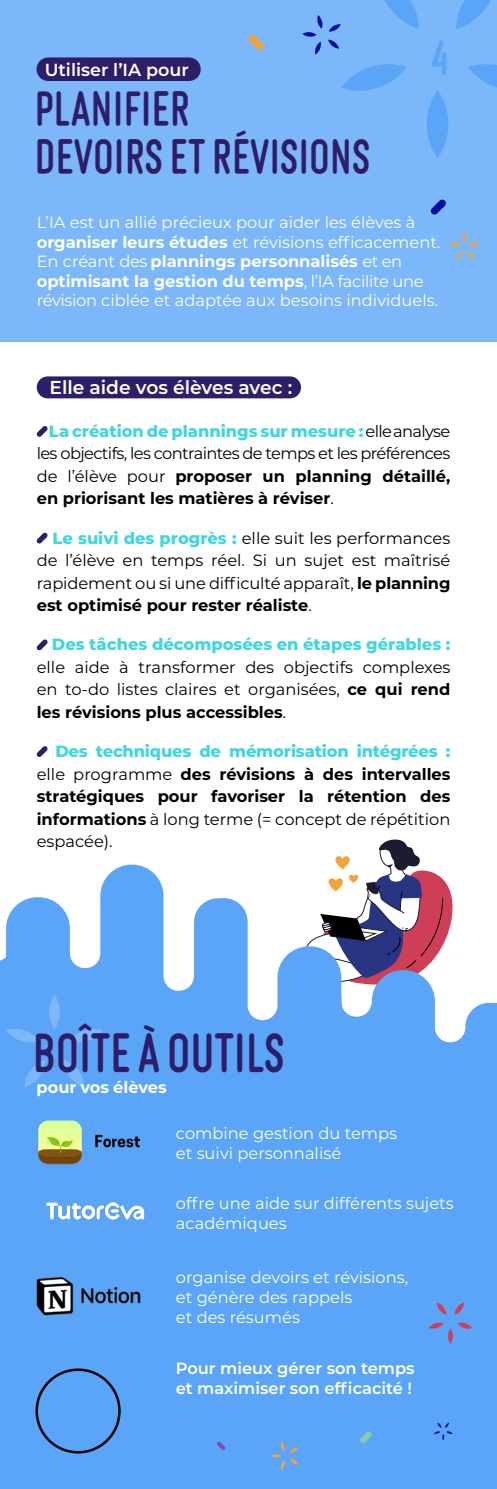
<style>
.page{position:relative;width:497px;height:1489px;background:#fff}
.page>*{position:absolute;margin:0;border:0;box-sizing:border-box;transform-origin:0 0}
.t1{font:900 49px "Leon Cond";color:#2e1d67;scale:.92 1}
.t2{font:900 43.5px/47.5px "Leon Cond";color:#2e1d67;scale:.92 1}
.t3{font:900 43.5px "Leon Cond";color:#5ba5f8;scale:.92 1}
.t4{font:600 18.75px "Montserrat";color:#fff}
.t5{font:600 17.5px "Montserrat";color:#fff}
.t6{font:16.25px/22.5px "Montserrat";letter-spacing:-.01em;color:#000;text-align:justify}
.t7{font:16.25px/20px "Montserrat";color:#fff}
.t8{font:700 16.25px/22.5px "Montserrat";color:#000;text-align:justify}
.t9{font:600 16.25px/19.5px "Montserrat";color:#fff}
.t10{font:800 16.25px "Montserrat";color:#43d6dd}
.t11{font:700 16.25px "Montserrat";color:#fff}
.s1{font-weight:700}
.s2{font-weight:800;color:#43d6dd}
.s3{font-weight:400}
</style>
<div class="page">
<svg style="left:335px;top:839px;width:85px;height:25px"></svg>
<div style="left:37px;top:376px;width:263px;height:22px;background:#2e1d67;border-radius:11px"></div>
<svg style="left:36px;top:426px;width:12px;height:11px"></svg>
<svg style="left:36px;top:532px;width:12px;height:11px"></svg>
<svg style="left:36px;top:639px;width:12px;height:11px"></svg>
<svg style="left:36px;top:746px;width:12px;height:11px"></svg>
<svg style="left:0;top:864px;width:496px;height:624px;background:#6facf4"></svg>
<div style="left:0;top:0;width:496px;height:341px;background:#7cb7f9"></div>
<svg style="left:427px;top:90px;width:21px;height:68px"></svg>
<svg style="left:385px;top:0;width:33px;height:29px"></svg>
<svg style="left:341px;top:64px;width:65px;height:27px"></svg>
<svg style="left:456px;top:0;width:35px;height:29px"></svg>
<svg style="left:468px;top:64px;width:28px;height:23px"></svg>
<svg style="left:47px;top:995px;width:15px;height:34px"></svg>
<svg style="left:64px;top:1059px;width:20px;height:28px"></svg>
<svg style="left:70px;top:1028px;width:33px;height:14px"></svg>
<svg style="left:24px;top:1059px;width:21px;height:28px"></svg>
<svg style="left:6px;top:1028px;width:33px;height:14px"></svg>
<svg style="left:302px;top:15px;width:38px;height:40px"></svg>
<svg style="left:450px;top:232px;width:28px;height:27px"></svg>
<svg style="left:248px;top:34px;width:15px;height:16px"></svg>
<svg style="left:430px;top:199px;width:15px;height:16px"></svg>
<div style="left:36px;top:57px;width:164px;height:24px;background:#2e1d67;border-radius:12px"></div>
<img style="left:31px;top:1272px;width:115px;height:45px">
<svg style="left:270px;top:1441px;width:27px;height:28px"></svg>
<svg style="left:216px;top:1441px;width:9px;height:8px"></svg>
<svg style="left:359px;top:1430px;width:12px;height:13px"></svg>
<svg style="left:454px;top:1302px;width:9px;height:12px"></svg>
<svg style="left:436px;top:1302px;width:9px;height:12px"></svg>
<svg style="left:428px;top:1322px;width:43px;height:21px"></svg>
<svg style="left:433px;top:1422px;width:19px;height:18px"></svg>
<img style="left:37px;top:1117px;width:47px;height:47px">
<img style="left:92px;top:1130px;width:54px;height:20px">
<img style="left:37px;top:1197px;width:114px;height:27px">
<div style="left:35px;top:1368px;width:85px;height:85px;border:2px solid #000;border-radius:50%"></div>
<p class="t5" style="left:45px;top:57px;width:145px">Utiliser l’IA pour</p>
<h2 class="t2" style="left:34px;top:85px;width:366px">PLANI FI ER<br>DEVOI RS ET RÉVISIONS</h2>
<h2 class="t3" style="left:430px;top:30px;width:20px">4</h2>
<p class="t7" style="left:37px;top:212px;width:405px">L’IA est un allié précieux pour aider les élèves à <span class="s1">organiser leurs études</span> et révisions efficacement.<br>En créant des <span class="s1">plannings personnalisés</span> et en <span class="s1">optimisant la gestion du temps</span>, l’IA facilite une révision ciblée et adaptée aux besoins individuels.</p>
<p class="t4" style="left:49px;top:374px;width:244px">Elle aide vos élèves avec :</p>
<p class="t6" style="left:37px;top:419px;width:414px;text-indent:12px"><span class="s2">La création de plannings sur mesure :</span>elle analyse les objectifs, les contraintes de temps et les préférences de l’élève pour <span class="s1">proposer un planning détaillé, en priorisant les matières à réviser</span>.</p>
<p class="t6" style="left:37px;top:526px;width:414px;text-indent:16px"><span class="s2">Le suivi des progrès :</span> elle suit les performances de l’élève en temps réel. Si un sujet est maîtrisé rapidement ou si une difficulté apparaît, <span class="s1">le planning est optimisé pour rester réaliste</span>.</p>
<p class="t10" style="left:52px;top:632px;width:399px">Des tâches décomposées en étapes gérables :</p>
<p class="t6" style="left:37px;top:655px;width:414px">elle aide à transformer des objectifs complexes en to-do listes claires et organisées, <span class="s1">ce qui rend les révisions plus accessibles</span>.</p>
<p class="t8" style="left:37px;top:739px;width:414px;text-indent:19px"><span class="s2">Des techniques de mémorisation intégrées : </span><span class="s3">elle programme</span> des révisions à des intervalles stratégiques pour favoriser la rétention des informations <span class="s3">à long terme (= concept de répétition espacée).</span></p>
<h1 class="t1" style="left:33px;top:1022px;width:275px">BOÎTE À OUTILS</h1>
<p class="t11" style="left:36px;top:1075px;width:132px">pour vos élèves</p>
<p class="t7" style="left:176px;top:1122px;width:222px">combine gestion du temps et suivi personnalisé</p>
<p class="t7" style="left:176px;top:1192px;width:279px">offre une aide sur différents sujets académiques</p>
<p class="t7" style="left:176px;top:1266px;width:233px">organise devoirs et révisions, et génère des rappels<br>et des résumés</p>
<p class="t9" style="left:175px;top:1357px;width:240px">Pour mieux gérer son temps et maximiser son efficacité !</p>
</div>
